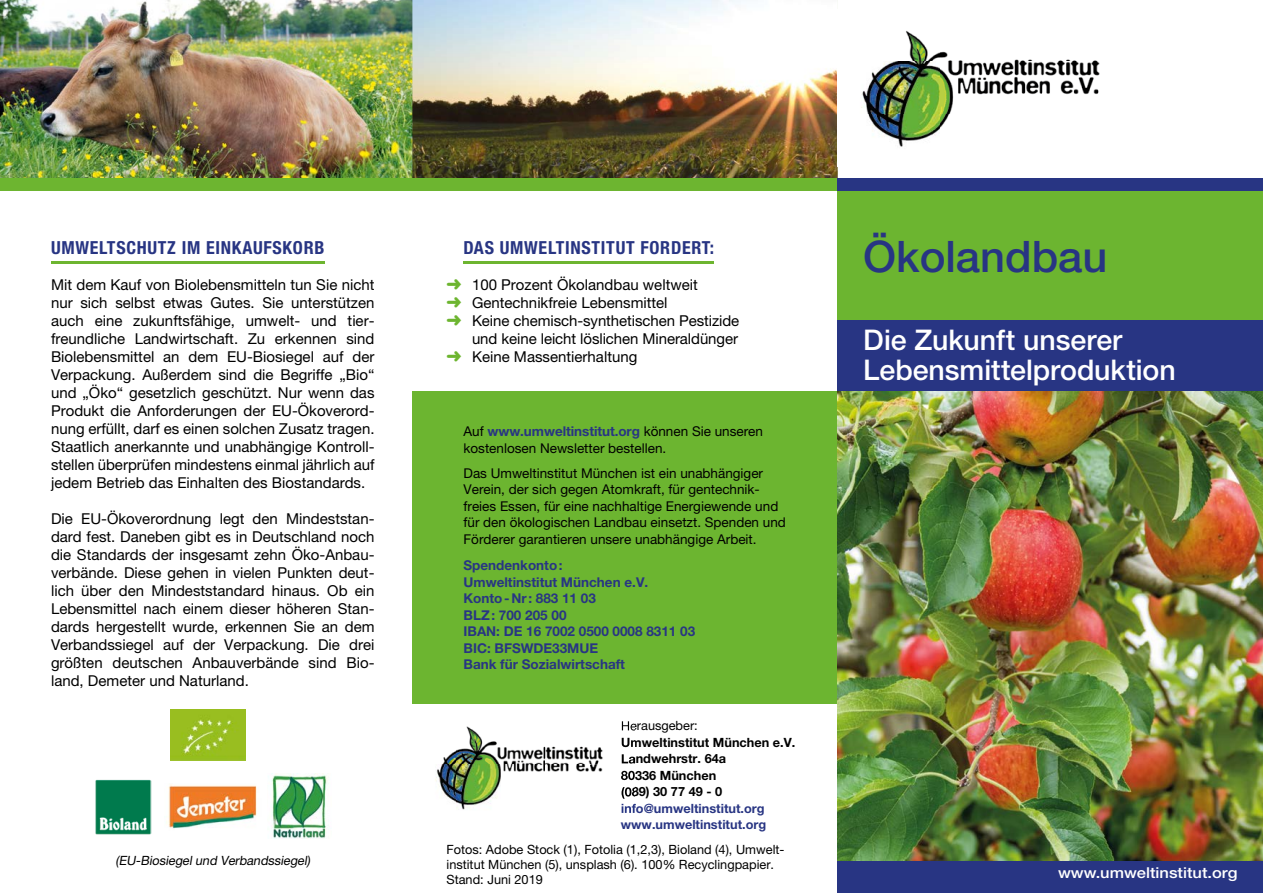
<style>
.page{position:relative;width:1263px;height:893px;background:#fff}
.page>*{position:absolute;margin:0;border:0;box-sizing:border-box;transform-origin:0 0}
.t1{font:500 43.5px "Helvetica Neue LT Pro";color:#283583}
.t2{font:500 28.5px/30px "Helvetica Neue LT Pro";color:#fff}
.t3{font:700 condensed 18px "Helvetica Neue LT Pro";letter-spacing:.04em;color:#283583}
.t4{font:15px/18px "Helvetica Neue LT Pro";color:#000;text-align:justify}
.t5{font:500 15px "Helvetica Neue LT Pro";color:#fff;scale:1.1 1}
.t6{font:13.5px/16.5px "Helvetica Neue LT Pro";color:#000}
.t7{font:700 13.5px/16.5px "Helvetica Neue LT Pro";color:#283583}
.t8{font:12.75px/15.3px "Helvetica Neue LT Pro";color:#000}
.t9{font:700 12.75px/16.5px "Helvetica Neue LT Pro";color:#000}
.t10{font:700 12.75px/16.5px "Helvetica Neue LT Pro";color:#283583}
.t11{font:italic 12.75px "Helvetica Neue LT Pro";color:#000}
.s1{font-weight:700;color:#283583}
</style>
<div class="page">
<img style="left:0;top:0;width:412px;height:179px">
<img style="left:412px;top:0;width:426px;height:179px">
<div style="left:0;top:179px;width:838px;height:12px;background:#6db530"></div>
<div style="left:838px;top:319px;width:425px;height:73px;background:#283583"></div>
<div style="left:838px;top:189px;width:425px;height:130px;background:#6cb530"></div>
<div style="left:838px;top:179px;width:425px;height:12px;background:#283583"></div>
<hr style="left:51px;top:261px;width:273px;height:2px;background:#6db530">
<hr style="left:463px;top:261px;width:251px;height:2px;background:#6db530">
<div style="left:838px;top:859px;width:425px;height:34px;background:#283583"></div>
<img style="left:861px;top:30px;width:239px;height:117px">
<img style="left:435px;top:721px;width:198px;height:89px">
<svg style="left:622px;top:721px;width:12px;height:26px"></svg>
<svg style="left:622px;top:754px;width:12px;height:10px"></svg>
<svg style="left:621px;top:771px;width:13px;height:9px"></svg>
<svg style="left:621px;top:787px;width:13px;height:26px"></svg>
<div style="left:412px;top:392px;width:426px;height:312px;background:#6cb530"></div>
<img style="left:838px;top:392px;width:425px;height:468px">
<img style="left:166px;top:784px;width:91px;height:45px">
<img style="left:95px;top:779px;width:56px;height:56px">
<img style="left:271px;top:773px;width:56px;height:66px">
<img style="left:170px;top:709px;width:76px;height:51px">
<p class="t3" style="left:51px;top:237px;width:275px">UMWELTSCHUTZ IM EINKAUFSKORB</p>
<p class="t4" style="left:51px;top:276px;width:325px">Mit dem Kauf von Biolebensmitteln tun Sie nicht nur sich selbst etwas Gutes. Sie unterstützen auch eine zukunftsfähige, umwelt- und tier&shy;freundliche Landwirtschaft. Zu erkennen sind Biolebensmittel an dem EU-Biosiegel auf der Verpackung. Außerdem sind die Begriffe „Bio“ und „Öko“ gesetzlich geschützt. Nur wenn das Produkt die Anforderungen der EU-Ökoverord&shy;nung erfüllt, darf es einen solchen Zusatz tragen.<br>Staatlich anerkannte und unabhängige Kontroll&shy;stellen überprüfen mindestens einmal jährlich auf jedem Betrieb das Einhalten des Biostandards.</p>
<p class="t4" style="left:51px;top:510px;width:325px">Die EU-Ökoverordnung legt den Mindeststan&shy;dard fest. Daneben gibt es in Deutschland noch die Standards der insgesamt zehn Öko-Anbau&shy;verbände. Diese gehen in vielen Punkten deut&shy;lich über den Mindeststandard hinaus. Ob ein Lebensmittel nach einem dieser höheren Stan&shy;dards hergestellt wurde, erkennen Sie an dem Verbandssiegel auf der Verpackung. Die drei größten deutschen Anbauverbände sind Bio&shy;land, Demeter und Naturland.</p>
<p class="t11" style="left:115px;top:853px;width:196px">(EU-Biosiegel und Verbandssiegel)</p>
<p class="t3" style="left:463px;top:237px;width:252px">DAS UMWELTINSTITUT FORDERT:</p>
<p class="t4" style="left:472px;top:276px;width:269px;text-align:left">100 Prozent Ökolandbau weltweit Gentechnikfreie Lebensmittel<br>Keine chemisch-synthetischen Pestizide und keine leicht löslichen Mineraldünger Keine Massentierhaltung</p>
<p class="t6" style="left:463px;top:423px;width:301px">Auf <span class="s1">www.umweltinstitut.org</span> können Sie unseren kostenlosen Newsletter bestellen.</p>
<p class="t6" style="left:463px;top:464px;width:324px">Das Umweltinstitut München ist ein unabhängiger Verein, der sich gegen Atomkraft, für gentechnik&shy;freies Essen, für eine nachhaltige Energiewende und für den ökologischen Landbau einsetzt. Spenden und Förderer garantieren unsere unabhängige Arbeit.</p>
<p class="t7" style="left:463px;top:557px;width:233px">Spendenkonto:<br>Umweltinstitut München e.V.<br>Konto - Nr : 883 11 03<br>BLZ : 700 205 00<br>IBAN: DE 16 7002 0500 0008 8311 03<br>BIC: BFSWDE33MUE<br>Bank für Sozialwirtschaft</p>
<p class="t8" style="left:621px;top:718px;width:78px">Herausgeber:</p>
<p class="t9" style="left:621px;top:734px;width:176px">Umweltinstitut München e.V.<br>Landwehrstr. 64a<br>80336 München<br>(089) 30 77 49 - 0</p>
<p class="t10" style="left:621px;top:800px;width:147px">info@umweltinstitut.org www.umweltinstitut.org</p>
<p class="t8" style="left:446px;top:841px;width:339px">Fotos: Adobe Stock (1), Fotolia (1,2,3), Bioland (4), Umwelt&shy;institut München (5), unsplash (6). 100% Recyclingpapier.<br>Stand: Juni 2019</p>
<h1 class="t1" style="left:863px;top:231px;width:246px">Ökolandbau</h1>
<h2 class="t2" style="left:863px;top:325px;width:314px">Die Zukunft unserer<br>Lebensmittelproduktion</h2>
<p class="t5" style="left:1058px;top:864px;width:165px">www.umweltinstitut.org</p>
</div>
